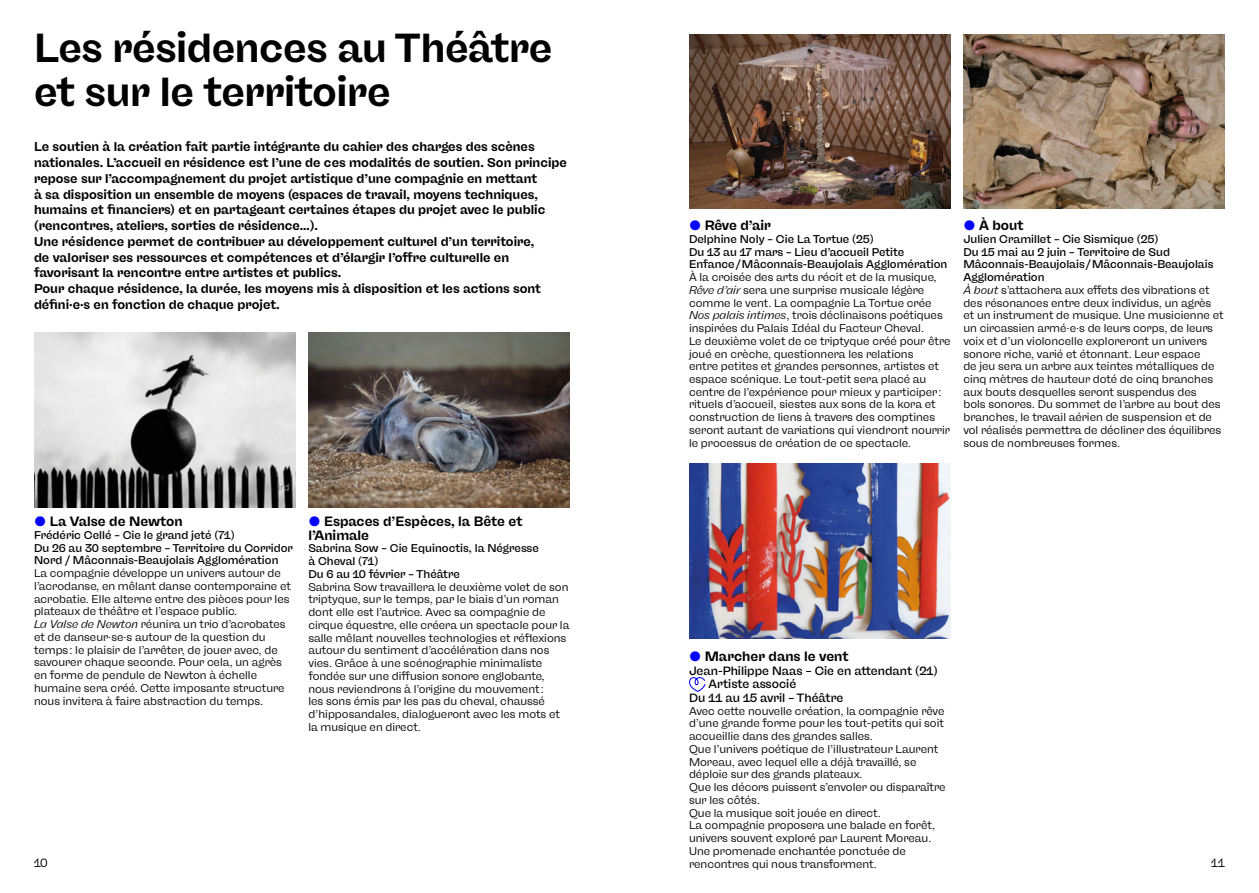
<style>
.page{position:relative;width:1259px;height:893px;background:#fff}
.page>*{position:absolute;margin:0;border:0;box-sizing:border-box;transform-origin:0 0}
.t1{font:700 40.5px/43.5px "Freigeist";letter-spacing:-.01em;color:#000}
.t2{font:700 13.5px/13.5px "Freigeist";color:#000}
.t3{font:700 12.75px/15.8px "Freigeist";color:#000}
.t4{font:500 12px "Freigeist";color:#000}
.t5{font:12px "Freigeist";color:#000}
.t6{font:11.25px/12.8px "Freigeist";color:#000}
.t7{font:500 11.25px/12.8px "Freigeist";color:#000}
.s1{font-weight:400;font-style:italic;color:#00f}
.s2{font-style:italic}
.s3{font-weight:500}
</style>
<div class="page">
<svg style="left:689px;top:677px;width:17px;height:15px"></svg>
<img style="left:308px;top:333px;width:262px;height:174px">
<img style="left:34px;top:333px;width:262px;height:174px">
<img style="left:689px;top:34px;width:261px;height:175px">
<img style="left:963px;top:34px;width:262px;height:175px">
<img style="left:689px;top:463px;width:261px;height:175px">
<h1 class="t1" style="left:34px;top:26px;width:520px">Les résidences au Théâtre et sur le territoire</h1>
<p class="t3" style="left:34px;top:139px;width:534px">Le soutien à la création fait partie intégrante du cahier des charges des scènes nationales. L’accueil en résidence est l’une de ces modalités de soutien. Son principe repose sur l’accompagnement du projet artistique d’une compagnie en mettant<br>à sa disposition un ensemble de moyens (espaces de travail, moyens techniques, humains et financiers) et en partageant certaines étapes du projet avec le public (rencontres, ateliers, sorties de résidence…).<br>Une résidence permet de contribuer au développement culturel d’un territoire,<br>de valoriser ses ressources et compétences et d’élargir l’offre culturelle en favorisant la rencontre entre artistes et publics.<br>Pour chaque résidence, la durée, les moyens mis à disposition et les actions sont défini·e·s en fonction de chaque projet.</p>
<p class="t2" style="left:689px;top:218px;width:83px"><span class="s1">●</span> Rêve d’air</p>
<p class="t7" style="left:689px;top:232px;width:260px">Delphine Noly – Cie La Tortue (25)<br>Du 13 au 17 mars – Lieu d’accueil Petite<br>Enfance / Mâconnais-Beaujolais Agglomération</p>
<p class="t6" style="left:689px;top:271px;width:263px">À la croisée des arts du récit et de la musique, <span class="s2">Rêve d’air</span> sera une surprise musicale légère comme le vent. La compagnie La Tortue crée <span class="s2">Nos palais intimes</span>, trois déclinaisons poétiques inspirées du Palais Idéal du Facteur Cheval.<br>Le deuxième volet de ce triptyque créé pour être joué en crèche, questionnera les relations<br>entre petites et grandes personnes, artistes et espace scénique. Le tout-petit sera placé au centre de l’expérience pour mieux y participer : rituels d’accueil, siestes aux sons de la kora et construction de liens à travers des comptines seront autant de variations qui viendront nourrir le processus de création de ce spectacle.</p>
<p class="t2" style="left:963px;top:218px;width:62px"><span class="s1">●</span> À bout</p>
<p class="t6" style="left:963px;top:233px;width:262px"><span class="s3">Julien Cramillet – Cie Sismique (25)<br>Du 15 mai au 2 juin – Territoire de Sud Mâconnais-Beaujolais / Mâconnais-Beaujolais Agglomération<br></span><span class="s2">À bout</span> s’attachera aux effets des vibrations et des résonances entre deux individus, un agrès et un instrument de musique. Une musicienne et un circassien armé·e·s de leurs corps, de leurs voix et d’un violoncelle exploreront un univers sonore riche, varié et étonnant. Leur espace<br>de jeu sera un arbre aux teintes métalliques de cinq mètres de hauteur doté de cinq branches aux bouts desquelles seront suspendus des<br>bols sonores. Du sommet de l’arbre au bout des branches, le travail aérien de suspension et de vol réalisés permettra de décliner des équilibres sous de nombreuses formes.</p>
<p class="t2" style="left:308px;top:514px;width:216px"><span class="s1">●</span> Espaces d’Espèces, la Bête et l’Animale</p>
<p class="t7" style="left:308px;top:542px;width:232px">Sabrina Sow – Cie Equinoctis, la Négresse à Cheval (71)<br>Du 6 au 10 février – Théâtre</p>
<p class="t6" style="left:308px;top:580px;width:262px">Sabrina Sow travaillera le deuxième volet de son triptyque, sur le temps, par le biais d’un roman dont elle est l’autrice. Avec sa compagnie de cirque équestre, elle créera un spectacle pour la salle mêlant nouvelles technologies et réflexions autour du sentiment d’accélération dans nos vies. Grâce à une scénographie minimaliste fondée sur une diffusion sonore englobante, nous reviendrons à l’origine du mouvement :<br>les sons émis par les pas du cheval, chaussé d’hipposandales, dialogueront avec les mots et la musique en direct.</p>
<p class="t2" style="left:34px;top:514px;width:150px"><span class="s1">●</span> La Valse de Newton</p>
<p class="t7" style="left:34px;top:528px;width:260px">Frédéric Cellé – Cie le grand jeté (71)<br>Du 26 au 30 septembre – Territoire du Corridor<br>Nord / Mâconnais-Beaujolais Agglomération</p>
<p class="t6" style="left:34px;top:567px;width:258px">La compagnie développe un univers autour de l’acrodanse, en mêlant danse contemporaine et acrobatie. Elle alterne entre des pièces pour les plateaux de théâtre et l’espace public.<br><span class="s2">La Valse de Newton</span> réunira un trio d’acrobates et de danseur·se·s autour de la question du temps : le plaisir de l’arrêter, de jouer avec, de savourer chaque seconde. Pour cela, un agrès en forme de pendule de Newton à échelle humaine sera créé. Cette imposante structure nous invitera à faire abstraction du temps.</p>
<p class="t2" style="left:689px;top:650px;width:161px"><span class="s1">●</span> Marcher dans le vent</p>
<p class="t4" style="left:689px;top:663px;width:250px">Jean-Philippe Naas – Cie en attendant (21)</p>
<p class="t4" style="left:708px;top:677px;width:89px">Artiste associé</p>
<p class="t4" style="left:689px;top:690px;width:156px">Du 11 au 15 avril – Théâtre</p>
<p class="t6" style="left:689px;top:704px;width:258px">Avec cette nouvelle création, la compagnie rêve d’une grande forme pour les tout-petits qui soit accueillie dans des grandes salles.<br>Que l’univers poétique de l’illustrateur Laurent Moreau, avec lequel elle a déjà travaillé, se déploie sur des grands plateaux.<br>Que les décors puissent s’envoler ou disparaître sur les côtés.<br>Que la musique soit jouée en direct.<br>La compagnie proposera une balade en forêt, univers souvent exploré par Laurent Moreau.<br>Une promenade enchantée ponctuée de rencontres qui nous transforment.</p>
<p class="t5" style="left:34px;top:856px;width:15px">10</p>
<p class="t5" style="left:1211px;top:856px;width:15px">11</p>
</div>
